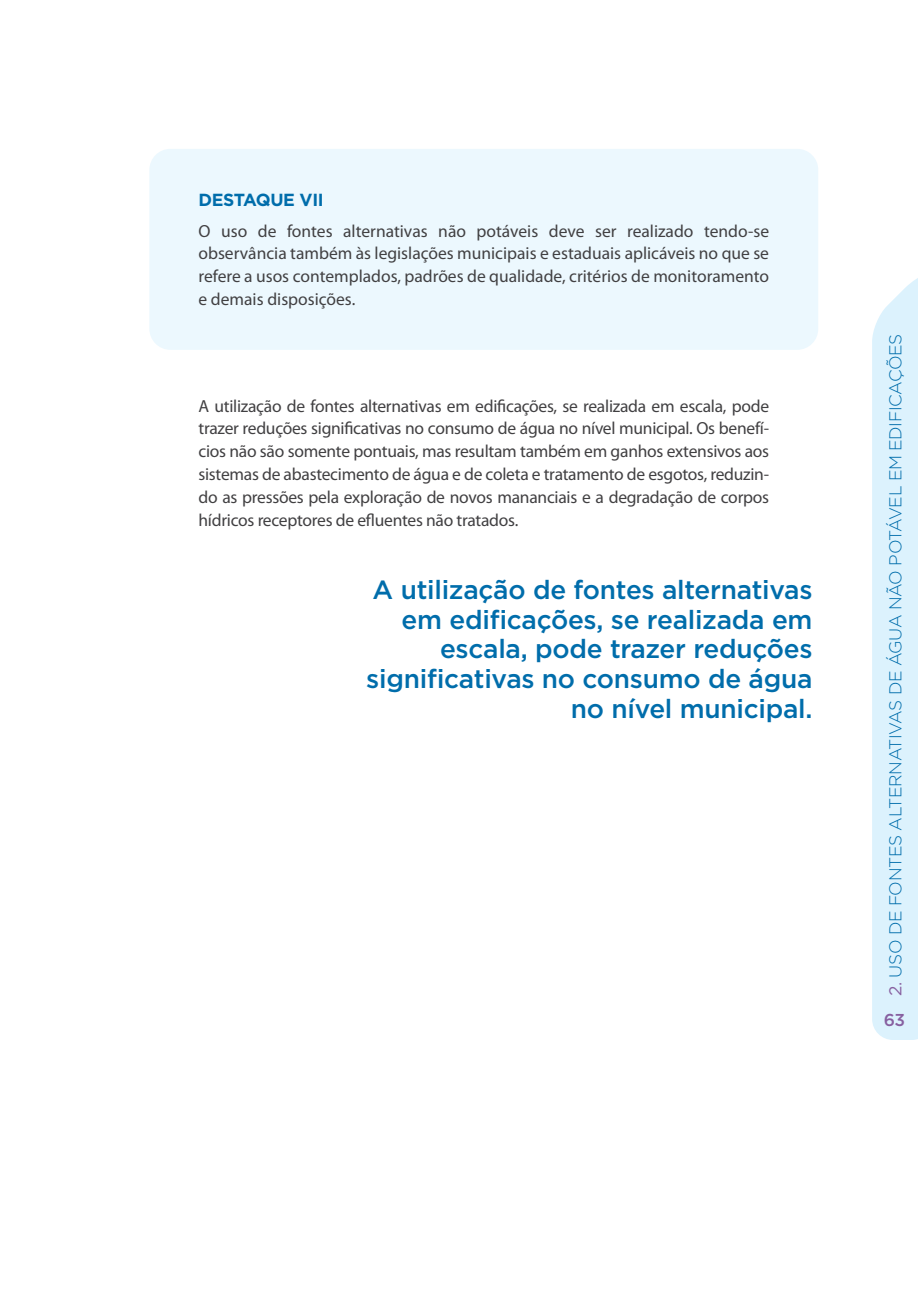
<style>
.page{position:relative;width:918px;height:1315px;background:#fff}
.page>*{position:absolute;margin:0;border:0;box-sizing:border-box;transform-origin:0 0}
.t1{font:500 26.25px/29.8px "Gotham";letter-spacing:-.01em;color:#006dab;text-align:right}
.t2{font:17.5px/22.8px "Myriad Pro";letter-spacing:-.01em;color:#414042;text-align:justify}
.t3{font:700 17.5px "Gotham";letter-spacing:-.02em;color:#006dab}
.t4{font:300 17.15px "Gotham";letter-spacing:-.02em;color:#006dab}
.t5{font:500 17.15px "Gotham";color:#8760a0}
.s1{font-weight:400;color:#8760a0}
</style>
<div class="page">
<div style="left:149px;top:149px;width:669px;height:201px;background:#ecf8fe;border-radius:21px"></div>
<div style="left:872px;top:278px;width:46px;height:762px;background:#dcf2fd"></div>
<p class="t3" style="left:198px;top:188px;width:127px">DESTAQUE VII</p>
<p class="t2" style="left:198px;top:219px;width:572px">O uso de fontes alternativas não potáveis deve ser realizado tendo-se observância também às legislações municipais e estaduais aplicáveis no que se refere a usos contemplados, padrões de qualidade, critérios de monitoramento e demais disposições.</p>
<p class="t2" style="left:198px;top:394px;width:572px">A utilização de fontes alternativas em edificações, se realizada em escala, pode trazer reduções significativas no consumo de água no nível municipal. Os benefí&shy;cios não são somente pontuais, mas resultam também em ganhos extensivos aos sistemas de abastecimento de água e de coleta e tratamento de esgotos, reduzin&shy;do as pressões pela exploração de novos mananciais e a degradação de corpos hídricos receptores de efluentes não tratados.</p>
<h1 class="t1" style="left:366px;top:574px;width:448px">A utilização de fontes alternativas em edificações, se realizada em escala, pode trazer reduções significativas no consumo de água no nível municipal.</h1>
<p class="t4" style="left:884px;top:996px;width:664px;rotate:-90deg"><span class="s1">2.</span> USO DE FONTES ALTERNATIVAS DE ÁGUA NÃO POTÁVEL EM EDIFICAÇÕES</p>
<p class="t5" style="left:884px;top:1009px;width:23px">63</p>
</div>
